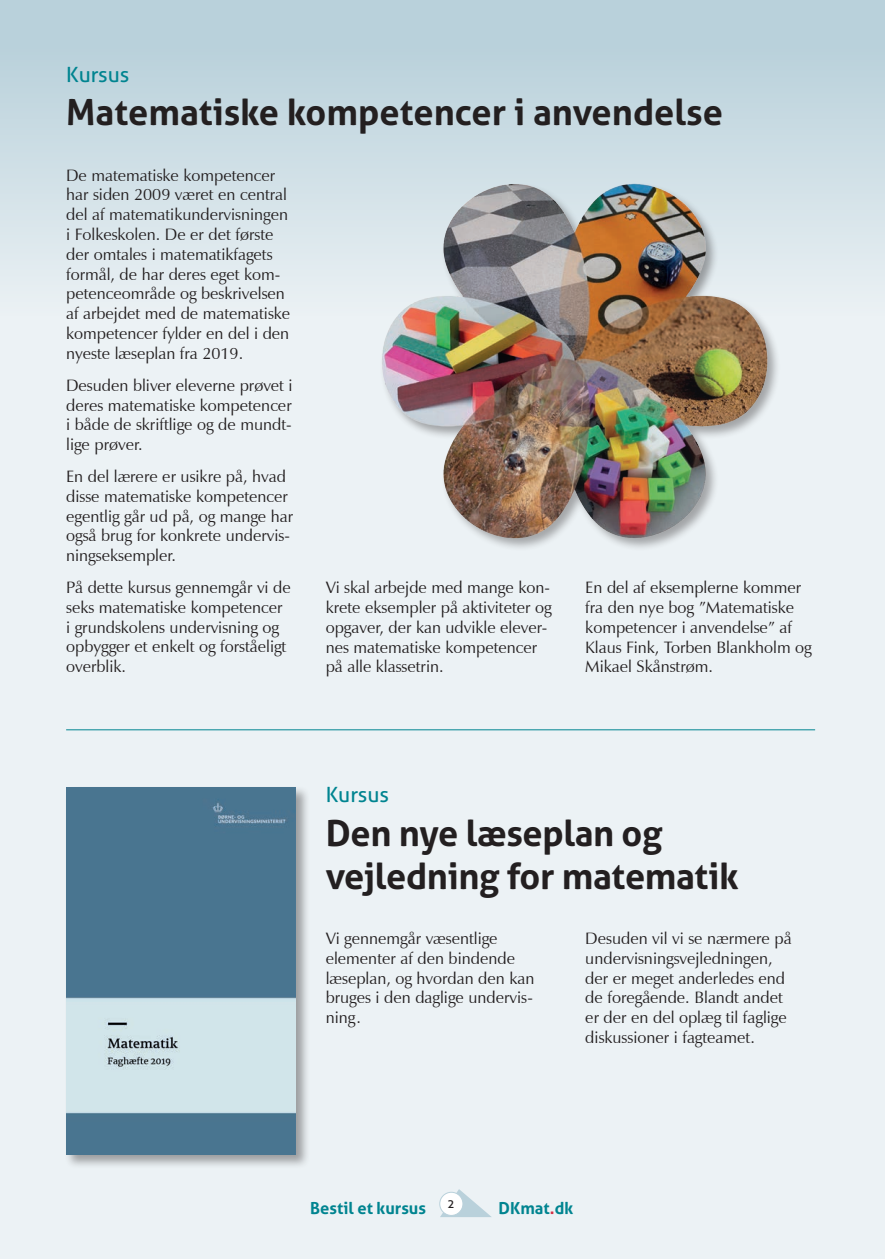
<style>
.page{position:relative;width:885px;height:1259px;background:#fff}
.page>*{position:absolute;margin:0;border:0;box-sizing:border-box;transform-origin:0 0}
.t1{font:700 36px/43.2px "Aller";letter-spacing:-.01em;color:#231f20}
.t2{font:21px "Aller";color:#008490}
.t3{font:16.5px/19.8px "Zapf Humanist 601 BT";color:#231f20}
.t4{font:700 16.5px "Aller";color:#008490}
.t5{font:12px "Aller";color:#231f20}
.s1{color:#d43146}
</style>
<div class="page">
<div style="left:0;top:0;width:884px;height:1259px;background:#ecf2f5"></div>
<svg style="left:440px;top:1189px;width:51px;height:28px"></svg>
<div style="left:439px;top:1192px;width:24px;height:23px;background:#fff;border-radius:50%"></div>
<div style="left:439px;top:1192px;width:24px;height:24px;border:1px solid #b9d1db;border-radius:50%"></div>
<div style="left:0;top:0;width:884px;height:316px;background:linear-gradient(to bottom,#b3cdd8,#eaf0f3)"></div>
<div style="left:64px;top:785px;width:246px;height:384px;background:#231f20;opacity:.4"></div>
<img style="left:66px;top:788px;width:230px;height:367px">
<img style="left:376px;top:172px;width:402px;height:376px">
<hr style="left:66px;top:729px;width:748px;height:1px;background:#008490">
<p class="t2" style="left:66px;top:61px;width:65px">Kursus</p>
<h1 class="t1" style="left:66px;top:90px;width:658px">Matematiske kompetencer i anvendelse</h1>
<p class="t3" style="left:66px;top:165px;width:225px">De matematiske kompetencer har siden 2009 været en central del af matematikundervisningen i Folkeskolen. De er det første der omtales i matematikfagets formål, de har deres eget kom&shy;petenceområde og beskrivelsen af arbejdet med de matematiske kompetencer fylder en del i den nyeste læseplan fra 2019.</p>
<p class="t3" style="left:66px;top:375px;width:228px;text-align:justify">Desuden bliver eleverne prøvet i deres matematiske kompetencer i både de skriftlige og de mundt&shy;lige prøver.</p>
<p class="t3" style="left:66px;top:466px;width:228px">En del lærere er usikre på, hvad disse matematiske kompetencer egentlig går ud på, og mange har også brug for konkrete undervis&shy;ningseksempler.</p>
<p class="t3" style="left:66px;top:577px;width:226px">På dette kursus gennemgår vi de seks matematiske kompetencer i grundskolens undervisning og opbygger et enkelt og forståeligt overblik.</p>
<p class="t3" style="left:325px;top:578px;width:227px">Vi skal arbejde med mange kon&shy;krete eksempler på aktiviteter og opgaver, der kan udvikle elever&shy;nes matematiske kompetencer på alle klassetrin.</p>
<p class="t3" style="left:585px;top:578px;width:228px">En del af eksemplerne kommer fra den nye bog ”Matematiske kompetencer i anvendelse” af<br>Klaus Fink, Torben Blankholm og<br>Mikael Skånstrøm.</p>
<p class="t2" style="left:325px;top:782px;width:65px">Kursus</p>
<h1 class="t1" style="left:325px;top:811px;width:414px">Den nye læseplan og vejledning for matematik</h1>
<p class="t3" style="left:325px;top:928px;width:210px">Vi gennemgår væsentlige elementer af den bindende læseplan, og hvordan den kan bruges i den daglige undervis&shy;ning.</p>
<p class="t3" style="left:585px;top:928px;width:208px">Desuden vil vi se nærmere på undervisningsvejledningen, der er meget anderledes end de foregående. Blandt andet er der en del oplæg til faglige diskussioner i fagteamet.</p>
<p class="t5" style="left:447px;top:1196px;width:9px">2</p>
<p class="t4" style="left:310px;top:1198px;width:117px">Bestil et kursus</p>
<p class="t4" style="left:498px;top:1198px;width:76px">DKmat<span class="s1">.</span>dk</p>
</div>
